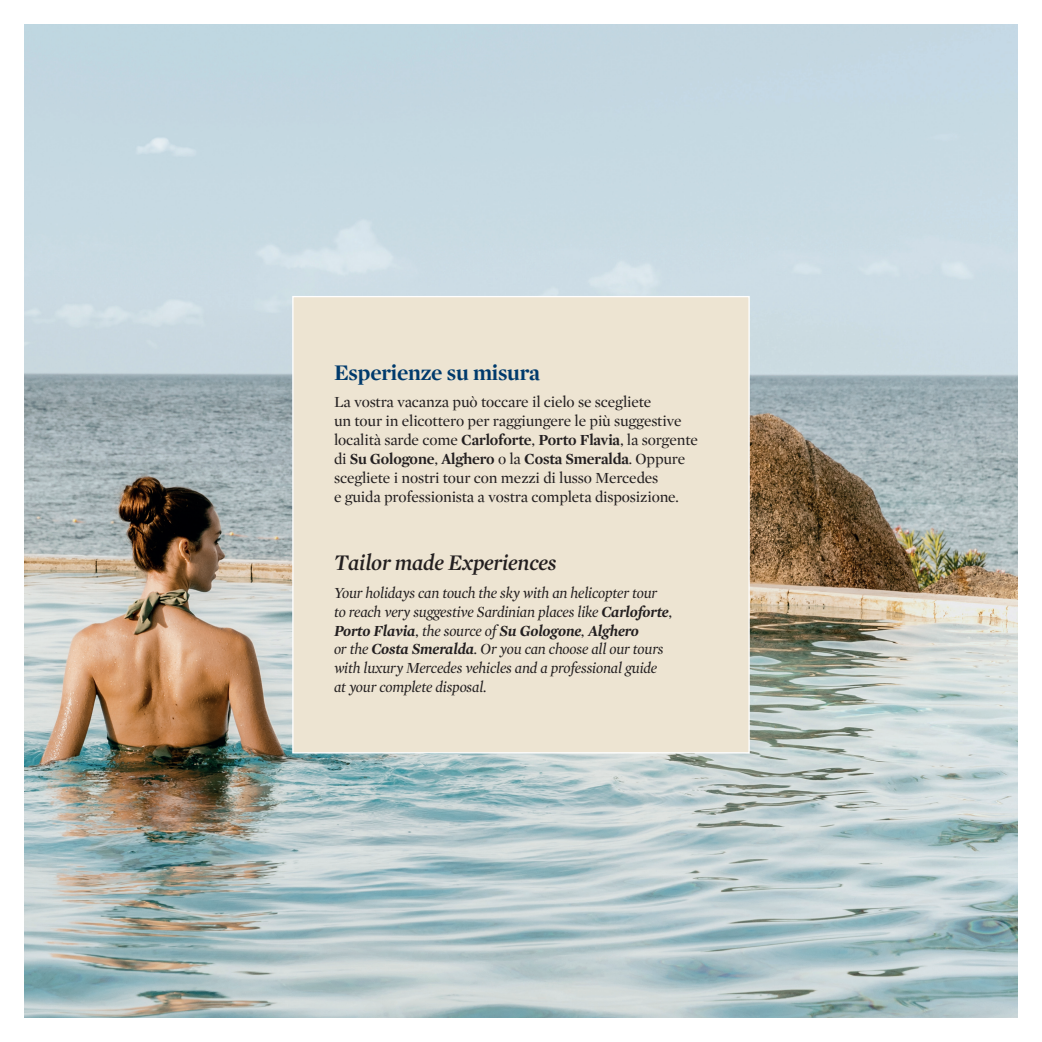
<style>
.page{position:relative;width:1042px;height:1042px;background:#fff}
.page>*{position:absolute;margin:0;border:0;box-sizing:border-box;transform-origin:0 0}
.t1{font:italic 600 22.75px "Mercury Display";letter-spacing:-.01em;color:#231f20}
.t2{font:700 22.75px "Mercury Display";letter-spacing:-.01em;color:#003a6c}
.t3{font:15.75px/18.9px "Mercury Display";letter-spacing:-.01em;color:#231f20}
.t4{font:italic 15.75px/18.9px "Mercury Display";letter-spacing:-.01em;color:#231f20}
.s1{font-weight:700}
</style>
<div class="page">
<img style="left:25px;top:25px;width:992px;height:992px">
<div style="left:292px;top:296px;width:458px;height:457px;background:#ede4d2;border:1px solid #fff"></div>
<p class="t2" style="left:334px;top:359px;width:208px">Esperienze su misura</p>
<p class="t3" style="left:334px;top:393px;width:365px">La vostra vacanza può toccare il cielo se scegliete<br>un tour in elicottero per raggiungere le più suggestive località sarde come <span class="s1">Carloforte</span>, <span class="s1">Porto Flavia</span>, la sorgente di <span class="s1">Su Gologone</span>, <span class="s1">Alghero</span> o la <span class="s1">Costa Smeralda</span>. Oppure scegliete i nostri tour con mezzi di lusso Mercedes<br>e guida professionista a vostra completa disposizione.</p>
<p class="t1" style="left:334px;top:549px;width:224px">Tailor made Experiences</p>
<p class="t4" style="left:334px;top:583px;width:340px">Your holidays can touch the sky with an helicopter tour to reach very suggestive Sardinian places like <span class="s1">Carloforte</span>, <span class="s1">Porto Flavia</span>, the source of <span class="s1">Su Gologone</span>, <span class="s1">Alghero<br></span>or the <span class="s1">Costa Smeralda</span>. Or you can choose all our tours with luxury Mercedes vehicles and a professional guide at your complete disposal.</p>
</div>
